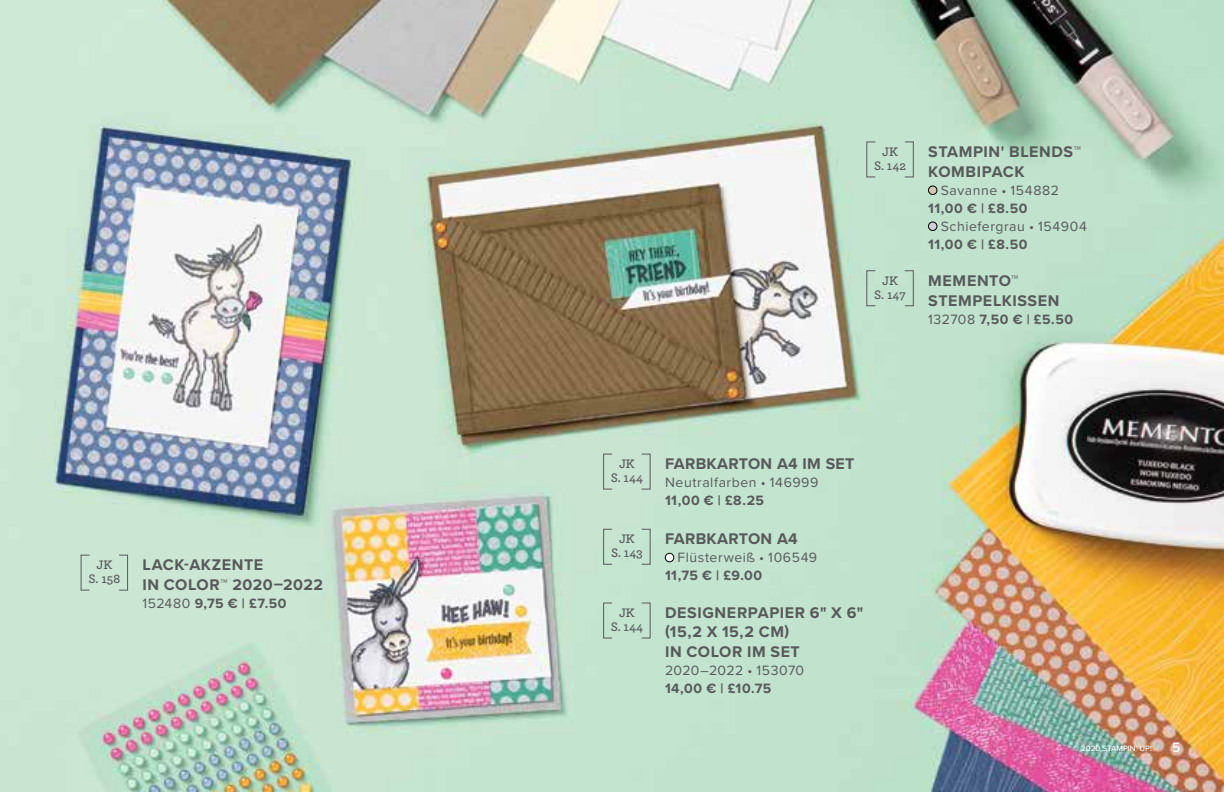
<style>
.page{position:relative;width:1224px;height:792px;background:#fff}
.page>*{position:absolute;margin:0;border:0;box-sizing:border-box;transform-origin:0 0}
.t1{font:700 16px/20px "Proxima Nova";letter-spacing:.035em;color:#58595b}
.t2{font:700 14px "Proxima Nova";letter-spacing:.04em;color:#58595b}
.t3{font:14px "Proxima Nova";letter-spacing:.04em;color:#58595b}
.t4{font:500 14px "Proxima Nova";color:#fff}
.t5{font:600 13px/14px "Archer";color:#58595b;text-align:center}
.t6{font:500 8px "Proxima Nova";color:#fff}
.s1{font-weight:400}
</style>
<div class="page">
<img style="left:0;top:0;width:1224px;height:792px">
<div style="left:119px;top:555px;width:9px;height:36px;border:1px solid #58595b"></div>
<div style="left:928px;top:186px;width:9px;height:9px;background:#d4c7b1;border-radius:50%"></div>
<div style="left:928px;top:186px;width:9px;height:9px;border:1px solid #000;border-radius:50%"></div>
<div style="left:928px;top:222px;width:9px;height:9px;background:#cfcfd4;border-radius:50%"></div>
<div style="left:928px;top:222px;width:9px;height:9px;border:1px solid #000;border-radius:50%"></div>
<div style="left:866px;top:141px;width:10px;height:36px;border:1px solid #58595b"></div>
<div style="left:904px;top:141px;width:10px;height:36px;border:1px solid #58595b"></div>
<div style="left:665px;top:553px;width:9px;height:9px;background:#fff;border-radius:50%"></div>
<div style="left:665px;top:553px;width:9px;height:9px;border:1px solid #000;border-radius:50%"></div>
<div style="left:603px;top:529px;width:10px;height:36px;border:1px solid #58595b"></div>
<div style="left:641px;top:529px;width:10px;height:36px;border:1px solid #58595b"></div>
<div style="left:603px;top:454px;width:10px;height:36px;border:1px solid #58595b"></div>
<div style="left:641px;top:454px;width:10px;height:36px;border:1px solid #58595b"></div>
<div style="left:603px;top:603px;width:10px;height:36px;border:1px solid #58595b"></div>
<div style="left:641px;top:603px;width:10px;height:36px;border:1px solid #58595b"></div>
<div style="left:866px;top:270px;width:10px;height:36px;border:1px solid #58595b"></div>
<div style="left:904px;top:270px;width:10px;height:36px;border:1px solid #58595b"></div>
<p class="t5" style="left:89px;top:557px;width:33px">JK<br>S. 158</p>
<p class="t1" style="left:142px;top:554px;width:182px">LACK-AKZENTE<br>IN COLOR™ 2020–2022</p>
<p class="t2" style="left:142px;top:593px;width:146px"><span class="s1">152480</span> 9,75 € | £7.50</p>
<p class="t5" style="left:874px;top:144px;width:33px">JK<br>S. 142</p>
<p class="t5" style="left:874px;top:273px;width:33px">JK<br>S. 147</p>
<p class="t1" style="left:928px;top:141px;width:154px">STAMPIN' BLENDS™<br>KOMBIPACK</p>
<p class="t3" style="left:941px;top:180px;width:120px">Savanne • 154882</p>
<p class="t2" style="left:928px;top:198px;width:101px">11,00 € | £8.50</p>
<p class="t3" style="left:941px;top:216px;width:148px">Schiefergrau • 154904</p>
<p class="t2" style="left:928px;top:234px;width:101px">11,00 € | £8.50</p>
<p class="t1" style="left:928px;top:270px;width:133px">MEMENTO™<br>STEMPELKISSEN</p>
<p class="t2" style="left:928px;top:308px;width:146px"><span class="s1">132708</span> 7,50 € | £5.50</p>
<p class="t5" style="left:611px;top:456px;width:34px">JK<br>S. 144</p>
<p class="t1" style="left:665px;top:453px;width:191px">FARBKARTON A4 IM SET</p>
<p class="t3" style="left:665px;top:472px;width:155px">Neutralfarben • 146999</p>
<p class="t2" style="left:665px;top:490px;width:101px">11,00 € | £8.25</p>
<p class="t5" style="left:611px;top:531px;width:33px">JK<br>S. 143</p>
<p class="t1" style="left:665px;top:528px;width:134px">FARBKARTON A4</p>
<p class="t3" style="left:678px;top:547px;width:141px">Flüsterweiß • 106549</p>
<p class="t2" style="left:665px;top:565px;width:99px">11,75 € | £9.00</p>
<p class="t5" style="left:611px;top:605px;width:34px">JK<br>S. 144</p>
<p class="t1" style="left:665px;top:602px;width:200px">DESIGNERPAPIER 6" X 6" (15,2 X 15,2 CM)<br>IN COLOR IM SET</p>
<p class="t3" style="left:665px;top:660px;width:141px">2020–2022 • 153070</p>
<p class="t2" style="left:665px;top:678px;width:108px">14,00 € | £10.75</p>
<p class="t6" style="left:1073px;top:742px;width:81px">© 2020 STAMPIN’ UP!</p>
<p class="t4" style="left:1172px;top:737px;width:10px">5</p>
</div>
